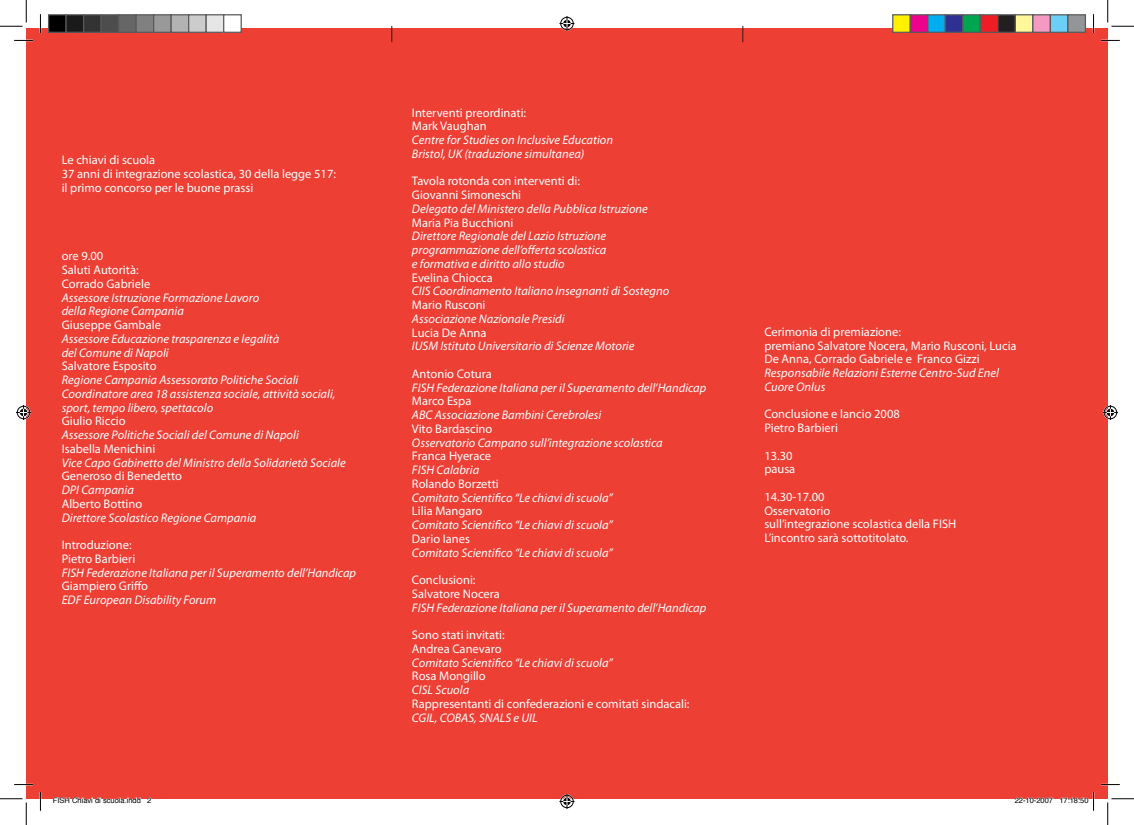
<style>
.page{position:relative;width:1134px;height:825px;background:#fff}
.page>*{position:absolute;margin:0;border:0;box-sizing:border-box;transform-origin:0 0}
.t1{font:italic 12.5px/13.8px "Myriad Pro";color:#fff}
.t2{font:12.5px/13.8px "Myriad Pro";color:#fff}
.t3{font:7.5px "Helvetica";color:#000}
</style>
<div class="page">
<div style="left:26px;top:28px;width:1081px;height:771px;background:#ee3f34"></div>
<svg style="left:391px;top:26px;width:1px;height:16px"></svg>
<svg style="left:742px;top:26px;width:1px;height:16px"></svg>
<svg style="left:14px;top:40px;width:19px;height:1px"></svg>
<svg style="left:1101px;top:40px;width:18px;height:1px"></svg>
<svg style="left:14px;top:784px;width:19px;height:1px"></svg>
<svg style="left:1101px;top:784px;width:18px;height:1px"></svg>
<svg style="left:40px;top:14px;width:1px;height:19px"></svg>
<svg style="left:40px;top:792px;width:1px;height:19px"></svg>
<svg style="left:1092px;top:14px;width:2px;height:19px"></svg>
<svg style="left:0;top:0;width:27px;height:27px"></svg>
<svg style="left:0;top:798px;width:27px;height:27px"></svg>
<svg style="left:1107px;top:0;width:26px;height:27px"></svg>
<svg style="left:1107px;top:798px;width:26px;height:27px"></svg>
<svg style="left:559px;top:16px;width:15px;height:15px"></svg>
<svg style="left:559px;top:794px;width:15px;height:15px"></svg>
<svg style="left:16px;top:405px;width:15px;height:15px"></svg>
<svg style="left:1102px;top:405px;width:15px;height:15px"></svg>
<div style="left:49px;top:15px;width:17px;height:17px;background:#000"></div>
<div style="left:48px;top:14px;width:19px;height:19px;border:1px solid #595959"></div>
<div style="left:66px;top:15px;width:18px;height:17px;background:#1a1a1a"></div>
<div style="left:65px;top:14px;width:19px;height:19px;border:1px solid #595959"></div>
<div style="left:84px;top:15px;width:17px;height:17px;background:#333"></div>
<div style="left:83px;top:14px;width:19px;height:19px;border:1px solid #595959"></div>
<div style="left:101px;top:15px;width:18px;height:17px;background:#4d4d4d"></div>
<div style="left:100px;top:14px;width:19px;height:19px;border:1px solid #595959"></div>
<div style="left:119px;top:15px;width:17px;height:17px;background:#666"></div>
<div style="left:118px;top:14px;width:19px;height:19px;border:1px solid #595959"></div>
<div style="left:136px;top:15px;width:18px;height:17px;background:#808080"></div>
<div style="left:135px;top:14px;width:19px;height:19px;border:1px solid #595959"></div>
<div style="left:154px;top:15px;width:17px;height:17px;background:#999"></div>
<div style="left:153px;top:14px;width:19px;height:19px;border:1px solid #595959"></div>
<div style="left:171px;top:15px;width:18px;height:17px;background:#b3b3b3"></div>
<div style="left:170px;top:14px;width:19px;height:19px;border:1px solid #595959"></div>
<div style="left:189px;top:15px;width:17px;height:17px;background:#ccc"></div>
<div style="left:188px;top:14px;width:19px;height:19px;border:1px solid #595959"></div>
<div style="left:206px;top:15px;width:18px;height:17px;background:#e6e6e6"></div>
<div style="left:205px;top:14px;width:19px;height:19px;border:1px solid #595959"></div>
<div style="left:224px;top:15px;width:17px;height:17px;background:#fff"></div>
<div style="left:223px;top:14px;width:19px;height:19px;border:1px solid #595959"></div>
<div style="left:892px;top:15px;width:18px;height:17px;background:#fff101"></div>
<div style="left:892px;top:14px;width:18px;height:19px;border:1px solid #595959"></div>
<div style="left:910px;top:15px;width:17px;height:17px;background:#ed028c"></div>
<div style="left:909px;top:14px;width:19px;height:19px;border:1px solid #595959"></div>
<div style="left:927px;top:15px;width:18px;height:17px;background:#00aeef"></div>
<div style="left:927px;top:14px;width:18px;height:19px;border:1px solid #595959"></div>
<div style="left:945px;top:15px;width:17px;height:17px;background:#2e3092"></div>
<div style="left:944px;top:14px;width:19px;height:19px;border:1px solid #595959"></div>
<div style="left:962px;top:15px;width:18px;height:17px;background:#00a54f"></div>
<div style="left:962px;top:14px;width:18px;height:19px;border:1px solid #595959"></div>
<div style="left:980px;top:15px;width:17px;height:17px;background:#ee1d23"></div>
<div style="left:979px;top:14px;width:19px;height:19px;border:1px solid #595959"></div>
<div style="left:997px;top:15px;width:18px;height:17px;background:#231f20"></div>
<div style="left:997px;top:14px;width:18px;height:19px;border:1px solid #595959"></div>
<div style="left:1015px;top:15px;width:17px;height:17px;background:#fff79a"></div>
<div style="left:1014px;top:14px;width:19px;height:19px;border:1px solid #595959"></div>
<div style="left:1032px;top:15px;width:18px;height:17px;background:#f499c2"></div>
<div style="left:1032px;top:14px;width:18px;height:19px;border:1px solid #595959"></div>
<div style="left:1050px;top:15px;width:17px;height:17px;background:#6bcff6"></div>
<div style="left:1049px;top:14px;width:19px;height:19px;border:1px solid #595959"></div>
<div style="left:1067px;top:15px;width:18px;height:17px;background:#939598"></div>
<div style="left:1067px;top:14px;width:18px;height:19px;border:1px solid #595959"></div>
<svg style="left:53px;top:797px;width:88px;height:2px"></svg>
<svg style="left:1014px;top:797px;width:39px;height:2px"></svg>
<svg style="left:1059px;top:792px;width:35px;height:19px"></svg>
<p class="t2" style="left:62px;top:153px;width:276px">Le chiavi di scuola<br>37 anni di integrazione scolastica, 30 della legge 517: il primo concorso per le buone prassi</p>
<p class="t2" style="left:62px;top:249px;width:90px">ore 9.00<br>Saluti Autorità:<br>Corrado Gabriele</p>
<p class="t1" style="left:62px;top:290px;width:199px">Assessore Istruzione Formazione Lavoro della Regione Campania</p>
<p class="t2" style="left:62px;top:318px;width:101px">Giuseppe Gambale</p>
<p class="t1" style="left:62px;top:332px;width:219px">Assessore Educazione trasparenza e legalità del Comune di Napoli</p>
<p class="t2" style="left:62px;top:359px;width:96px">Salvatore Esposito</p>
<p class="t1" style="left:62px;top:373px;width:275px">Regione Campania Assessorato Politiche Sociali<br>Coordinatore area 18 assistenza sociale, attività sociali, sport, tempo libero, spettacolo</p>
<p class="t2" style="left:62px;top:414px;width:65px">Giulio Riccio</p>
<p class="t1" style="left:62px;top:428px;width:238px">Assessore Politiche Sociali del Comune di Napoli</p>
<p class="t2" style="left:62px;top:442px;width:95px">Isabella Menichini</p>
<p class="t1" style="left:62px;top:455px;width:285px">Vice Capo Gabinetto del Ministro della Solidarietà Sociale</p>
<p class="t2" style="left:62px;top:469px;width:122px">Generoso di Benedetto</p>
<p class="t1" style="left:62px;top:483px;width:74px">DPI Campania</p>
<p class="t2" style="left:62px;top:497px;width:82px">Alberto Bottino</p>
<p class="t1" style="left:62px;top:510px;width:196px">Direttore Scolastico Regione Campania</p>
<p class="t2" style="left:62px;top:538px;width:75px">Introduzione:<br>Pietro Barbieri</p>
<p class="t1" style="left:62px;top:565px;width:296px">FISH Federazione Italiana per il Superamento dell’Handicap</p>
<p class="t2" style="left:62px;top:579px;width:88px">Giampiero Griffo</p>
<p class="t1" style="left:62px;top:593px;width:156px">EDF European Disability Forum</p>
<p class="t2" style="left:412px;top:105px;width:116px">Interventi preordinati:<br>Mark Vaughan</p>
<p class="t1" style="left:412px;top:133px;width:202px">Centre for Studies on Inclusive Education<br>Bristol, UK (traduzione simultanea)</p>
<p class="t2" style="left:412px;top:174px;width:169px">Tavola rotonda con interventi di:<br>Giovanni Simoneschi</p>
<p class="t1" style="left:412px;top:202px;width:237px">Delegato del Ministero della Pubblica Istruzione</p>
<p class="t2" style="left:412px;top:215px;width:103px">Maria Pia Bucchioni</p>
<p class="t1" style="left:412px;top:229px;width:196px;text-align:justify">Direttore Regionale del Lazio Istruzione programmazione dell’offerta scolastica e formativa e diritto allo studio</p>
<p class="t2" style="left:412px;top:270px;width:82px">Evelina Chiocca</p>
<p class="t1" style="left:412px;top:284px;width:259px">CIIS Coordinamento Italiano Insegnanti di Sostegno</p>
<p class="t2" style="left:412px;top:298px;width:75px">Mario Rusconi</p>
<p class="t1" style="left:412px;top:312px;width:154px">Associazione Nazionale Presidi</p>
<p class="t2" style="left:412px;top:325px;width:76px">Lucia De Anna</p>
<p class="t1" style="left:412px;top:339px;width:224px">IUSM Istituto Universitario di Scienze Motorie</p>
<p class="t2" style="left:412px;top:367px;width:81px">Antonio Cotura</p>
<p class="t1" style="left:412px;top:380px;width:296px">FISH Federazione Italiana per il Superamento dell’Handicap</p>
<p class="t2" style="left:412px;top:394px;width:61px">Marco Espa</p>
<p class="t1" style="left:412px;top:408px;width:191px">ABC Associazione Bambini Cerebrolesi</p>
<p class="t2" style="left:412px;top:422px;width:82px">Vito Bardascino</p>
<p class="t1" style="left:412px;top:435px;width:252px">Osservatorio Campano sull’integrazione scolastica</p>
<p class="t2" style="left:412px;top:449px;width:81px">Franca Hyerace</p>
<p class="t1" style="left:412px;top:463px;width:69px">FISH Calabria</p>
<p class="t2" style="left:412px;top:477px;width:88px">Rolando Borzetti</p>
<p class="t1" style="left:412px;top:490px;width:202px">Comitato Scientifico “Le chiavi di scuola”</p>
<p class="t2" style="left:412px;top:504px;width:72px">Lilia Mangaro</p>
<p class="t1" style="left:412px;top:518px;width:202px">Comitato Scientifico “Le chiavi di scuola”</p>
<p class="t2" style="left:412px;top:532px;width:60px">Dario Ianes</p>
<p class="t1" style="left:412px;top:545px;width:202px">Comitato Scientifico “Le chiavi di scuola”</p>
<p class="t2" style="left:412px;top:573px;width:89px">Conclusioni:<br>Salvatore Nocera</p>
<p class="t1" style="left:412px;top:600px;width:296px">FISH Federazione Italiana per il Superamento dell’Handicap</p>
<p class="t2" style="left:412px;top:628px;width:94px">Sono stati invitati:<br>Andrea Canevaro</p>
<p class="t1" style="left:412px;top:655px;width:202px">Comitato Scientifico “Le chiavi di scuola”</p>
<p class="t2" style="left:412px;top:669px;width:75px">Rosa Mongillo</p>
<p class="t1" style="left:412px;top:683px;width:59px">CISL Scuola</p>
<p class="t2" style="left:412px;top:697px;width:279px">Rappresentanti di confederazioni e comitati sindacali:</p>
<p class="t1" style="left:412px;top:710px;width:127px">CGIL, COBAS, SNALS e UIL</p>
<p class="t2" style="left:764px;top:325px;width:254px">Cerimonia di premiazione:<br>premiano Salvatore Nocera, Mario Rusconi, Lucia<br>De Anna, Corrado Gabriele e Franco Gizzi</p>
<p class="t1" style="left:764px;top:366px;width:236px">Responsabile Relazioni Esterne Centro-Sud Enel<br>Cuore Onlus</p>
<p class="t2" style="left:764px;top:407px;width:137px">Conclusione e lancio 2008<br>Pietro Barbieri</p>
<p class="t2" style="left:764px;top:448px;width:32px">13.30 pausa</p>
<p class="t2" style="left:764px;top:490px;width:193px">14.30-17.00<br>Osservatorio<br>sull’integrazione scolastica della FISH<br>L’incontro sarà sottotitolato.</p>
<p class="t3" style="left:53px;top:794px;width:100px">FISH Chiavi di scuola.indd 2</p>
<p class="t3" style="left:1014px;top:794px;width:75px">22-10-2007 17:18:50</p>
</div>
